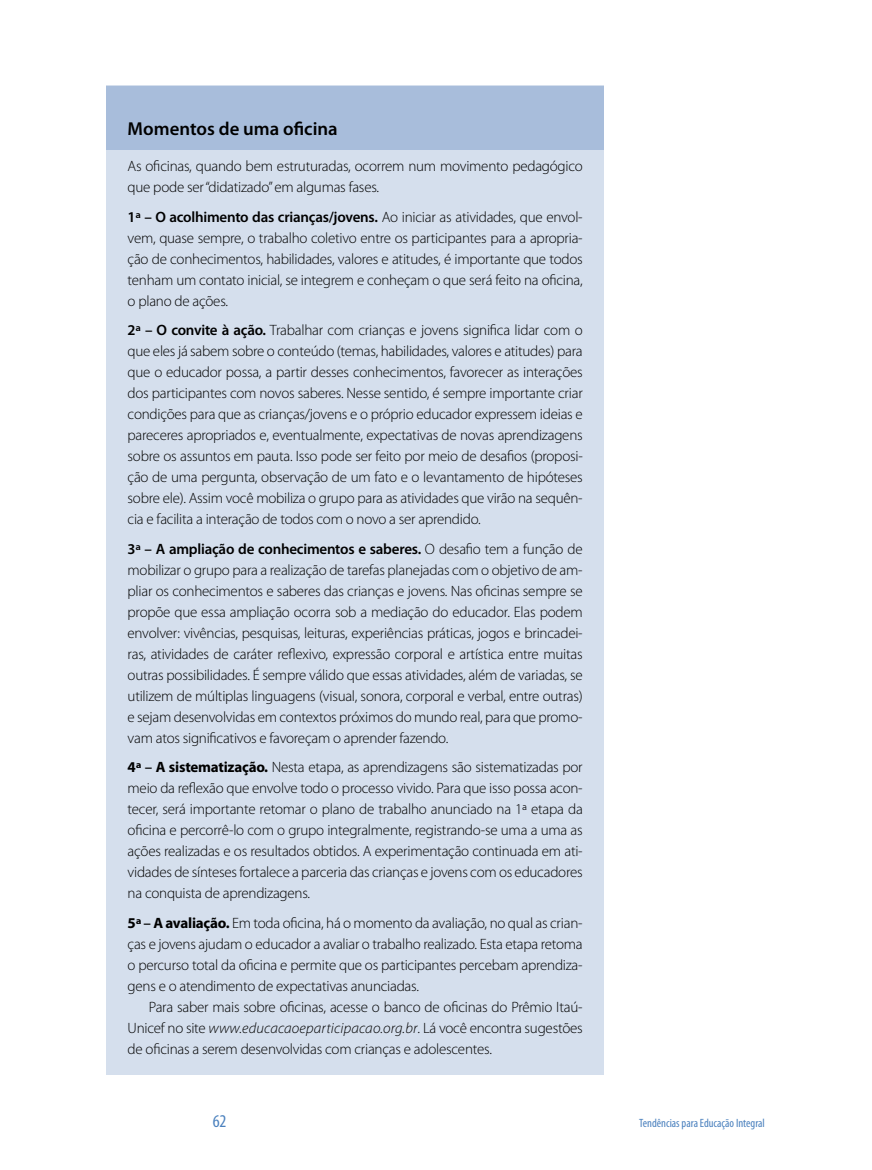
<style>
.page{position:relative;width:872px;height:1170px;background:#fff}
.page>*{position:absolute;margin:0;border:0;box-sizing:border-box;transform-origin:0 0}
.t1{font:600 18.75px "Myriad Pro";color:#000}
.t2{font:condensed 18px "Myriad Pro";color:#4b81be}
.t3{font:300 15px/21px "Myriad Pro";letter-spacing:-.015em;color:#000;text-align:justify}
.t4{font:condensed 12px "Myriad Pro";color:#4b81be}
.s1{font-weight:600}
.s2{font-weight:700}
.s3{font-style:italic}
</style>
<div class="page">
<div style="left:106px;top:85px;width:498px;height:989px;background:#d5dfed"></div>
<div style="left:106px;top:86px;width:498px;height:63px;background:#a8bddb"></div>
<p class="t1" style="left:128px;top:118px;width:212px">Momentos de uma oficina</p>
<p class="t3" style="left:128px;top:156px;width:456px">As oficinas, quando bem estruturadas, ocorrem num movimento pedagógico que pode ser “didatizado” em algumas fases.</p>
<p class="t3" style="left:128px;top:206px;width:456px"><span class="s1">1ª – O acolhimento das crianças/jovens.</span> Ao iniciar as atividades, que envol&shy;vem, quase sempre, o trabalho coletivo entre os participantes para a apropria&shy;ção de conhecimentos, habilidades, valores e atitudes, é importante que todos tenham um contato inicial, se integrem e conheçam o que será feito na oficina, o plano de ações.</p>
<p class="t3" style="left:128px;top:320px;width:457px"><span class="s1">2ª – O convite à ação.</span> Trabalhar com crianças e jovens significa lidar com o que eles já sabem sobre o conteúdo (temas, habilidades, valores e atitudes) para que o educador possa, a partir desses conhecimentos, favorecer as interações dos participantes com novos saberes. Nesse sentido, é sempre importante criar condições para que as crianças/jovens e o próprio educador expressem ideias e pareceres apropriados e, eventualmente, expectativas de novas aprendizagens sobre os assuntos em pauta. Isso pode ser feito por meio de desafios (proposi&shy;ção de uma pergunta, observação de um fato e o levantamento de hipóteses sobre ele). Assim você mobiliza o grupo para as atividades que virão na sequên&shy;cia e facilita a interação de todos com o novo a ser aprendido.</p>
<p class="t3" style="left:128px;top:538px;width:457px"><span class="s1">3ª – A ampliação de conhecimentos e saberes.</span> O desafio tem a função de mobilizar o grupo para a realização de tarefas planejadas com o objetivo de am&shy;pliar os conhecimentos e saberes das crianças e jovens. Nas oficinas sempre se propõe que essa ampliação ocorra sob a mediação do educador. Elas podem envolver: vivências, pesquisas, leituras, experiências práticas, jogos e brincadei&shy;ras, atividades de caráter reflexivo, expressão corporal e artística entre muitas outras possibilidades. É sempre válido que essas atividades, além de variadas, se utilizem de múltiplas linguagens (visual, sonora, corporal e verbal, entre outras) e sejam desenvolvidas em contextos próximos do mundo real, para que promo&shy;vam atos significativos e favoreçam o aprender fazendo.</p>
<p class="t3" style="left:128px;top:757px;width:457px"><span class="s2">4ª</span> <span class="s1">–</span> <span class="s2">A sistematização.</span> Nesta etapa, as aprendizagens são sistematizadas por meio da reflexão que envolve todo o processo vivido. Para que isso possa acon&shy;tecer, será importante retomar o plano de trabalho anunciado na 1ª etapa da oficina e percorrê-lo com o grupo integralmente, registrando-se uma a uma as ações realizadas e os resultados obtidos. A experimentação continuada em ati&shy;vidades de sínteses fortalece a parceria das crianças e jovens com os educadores na conquista de aprendizagens.</p>
<p class="t3" style="left:128px;top:912px;width:457px"><span class="s2">5ª</span> <span class="s1">–</span> <span class="s2">A avaliação.</span> Em toda oficina, há o momento da avaliação, no qual as crian&shy;ças e jovens ajudam o educador a avaliar o trabalho realizado. Esta etapa retoma o percurso total da oficina e permite que os participantes percebam aprendiza&shy;gens e o atendimento de expectativas anunciadas.</p>
<p class="t3" style="left:128px;top:996px;width:456px;text-indent:21px">Para saber mais sobre oficinas, acesse o banco de oficinas do Prêmio Itaú-Unicef no site <span class="s3">www.educacaoeparticipacao.org.br</span>. Lá você encontra sugestões de oficinas a serem desenvolvidas com crianças e adolescentes.</p>
<p class="t2" style="left:213px;top:1111px;width:15px">62</p>
<p class="t4" style="left:639px;top:1116px;width:127px">Tendências para Educação Integral</p>
</div>
